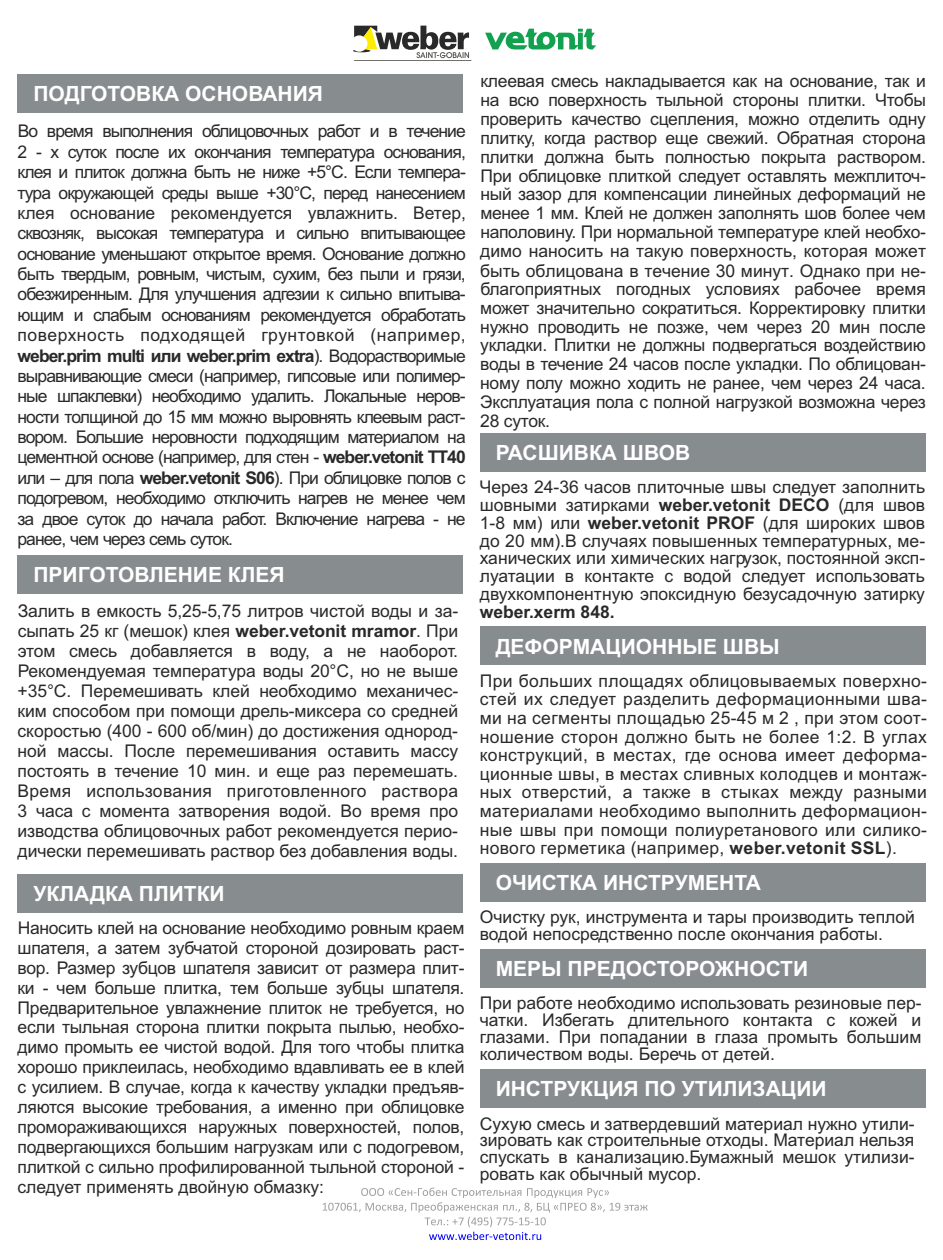
<style>
.page{position:relative;width:943px;height:1260px;background:#fff}
.page>*{position:absolute;margin:0;border:0;box-sizing:border-box;transform-origin:0 0}
.t1{font:700 21px "Arial";color:#fff}
.t2{font:17.5px/19.9px "Arial";letter-spacing:-.005em;color:#292929;text-align:justify}
.t3{font:700 17.5px "Arial";color:#292929}
.s1{font-weight:700}
</style>
<div class="page">
<svg style="left:354px;top:26px;width:117px;height:35px"></svg>
<hr style="left:353px;top:49px;width:17px;height:3px;background:#292929;border-radius:50%">
<div style="left:351px;top:35px;width:16px;height:17px;background:#fff;border-radius:50%"></div>
<svg style="left:485px;top:29px;width:111px;height:21px"></svg>
<div style="left:18px;top:75px;width:445px;height:38px;background:#878c8f"></div>
<div style="left:18px;top:556px;width:445px;height:38px;background:#878c8f"></div>
<div style="left:18px;top:874px;width:445px;height:38px;background:#878c8f"></div>
<div style="left:480px;top:434px;width:445px;height:38px;background:#878c8f"></div>
<div style="left:480px;top:627px;width:445px;height:38px;background:#878c8f"></div>
<div style="left:480px;top:864px;width:445px;height:38px;background:#878c8f"></div>
<div style="left:480px;top:949px;width:445px;height:38px;background:#878c8f"></div>
<div style="left:480px;top:1069px;width:445px;height:38px;background:#878c8f"></div>
<svg style="left:323px;top:1188px;width:324px;height:52px"></svg>
<p class="t1" style="left:34px;top:86px;width:291px">ПОДГОТОВКА ОСНОВАНИЯ</p>
<p class="t2" style="left:17px;top:123px;width:450px">Во время выполнения облицовочных работ и в течение 2 - х суток после их окончания температура основания, клея и плиток должна быть не ниже +5°С. Если темпера&shy;тура окружающей среды выше +30°С, перед нанесением клея основание рекомендуется увлажнить. Ветер, сквозняк, высокая температура и сильно впитывающее основание уменьшают открытое время. Основание должно быть твердым, ровным, чистым, сухим, без пыли и грязи, обезжиренным. Для улучшения адгезии к сильно впитыва&shy;ющим и слабым основаниям рекомендуется обработать поверхность подходящей грунтовкой (например, <span class="s1">weber.prim multi или weber.prim extra</span>). Водорастворимые выравнивающие смеси (например, гипсовые или полимер&shy;ные шпаклевки) необходимо удалить. Локальные неров&shy;ности толщиной до 15 мм можно выровнять клеевым раст&shy;вором. Большие неровности подходящим материалом на цементной основе (например, для стен - <span class="s1">weber.vetonit TT40 </span>или – для пола <span class="s1">weber.vetonit S06</span>). При облицовке полов с подогревом, необходимо отключить нагрев не менее чем за двое суток до начала работ. Включение нагрева - не ранее, чем через семь суток.</p>
<p class="t1" style="left:34px;top:567px;width:252px">ПРИГОТОВЛЕНИЕ КЛЕЯ</p>
<p class="t2" style="left:18px;top:603px;width:442px">Залить в емкость 5,25-5,75 литров чистой воды и за&shy;сыпать 25 кг (мешок) клея <span class="s1">weber.vetonit mramor</span>. При этом смесь добавляется в воду, а не наоборот.<br>Рекомендуемая температура воды 20°С, но не выше +35°С. Перемешивать клей необходимо механичес&shy;ким способом при помощи дрель-миксера со средней скоростью (400 - 600 об/мин) до достижения однород&shy;ной массы. После перемешивания оставить массу постоять в течение 10 мин. и еще раз перемешать.<br>Время использования приготовленного раствора 3 часа с момента затворения водой. Во время про изводства облицовочных работ рекомендуется перио&shy;дически перемешивать раствор без добавления воды.</p>
<p class="t1" style="left:34px;top:886px;width:193px">УКЛАДКА ПЛИТКИ</p>
<p class="t2" style="left:18px;top:919px;width:448px">Наносить клей на основание необходимо ровным краем шпателя, а затем зубчатой стороной дозировать раст&shy;вор. Размер зубцов шпателя зависит от размера плит&shy;ки - чем больше плитка, тем больше зубцы шпателя.<br>Предварительное увлажнение плиток не требуется, но если тыльная сторона плитки покрыта пылью, необхо&shy;димо промыть ее чистой водой. Для того чтобы плитка хорошо приклеилась, необходимо вдавливать ее в клей с усилием. В случае, когда к качеству укладки предъяв&shy;ляются высокие требования, а именно при облицовке промораживающихся наружных поверхностей, полов, подвергающихся большим нагрузкам или с подогревом, плиткой с сильно профилированной тыльной стороной -</p>
<p class="t2" style="left:17px;top:1178px;width:308px">следует применять двойную обмазку:</p>
<p class="t2" style="left:480px;top:73px;width:447px;line-height:18.9px">клеевая смесь накладывается как на основание, так и на всю поверхность тыльной стороны плитки. Чтобы проверить качество сцепления, можно отделить одну плитку, когда раствор еще свежий. Обратная сторона плитки должна быть полностью покрыта раствором.<br>При облицовке плиткой следует оставлять межплиточ&shy;ный зазор для компенсации линейных деформаций не менее 1 мм. Клей не должен заполнять шов более чем наполовину. При нормальной температуре клей необхо&shy;димо наносить на такую поверхность, которая может быть облицована в течение 30 минут. Однако при не&shy;благоприятных погодных условиях рабочее время может значительно сократиться. Корректировку плитки нужно проводить не позже, чем через 20 мин после укладки. Плитки не должны подвергаться воздействию воды в течение 24 часов после укладки. По облицован&shy;ному полу можно ходить не ранее, чем через 24 часа.<br>Эксплуатация пола с полной нагрузкой возможна через 28 суток.</p>
<p class="t1" style="left:495px;top:445px;width:196px">РАСШИВКА ШВОВ</p>
<p class="t2" style="left:480px;top:479px;width:447px;line-height:18px">Через 24-36 часов плиточные швы следует заполнить шовными затирками <span class="s1">weber.vetonit DECO</span> (для швов 1-8 мм) или <span class="s1">weber.vetonit PROF</span> (для широких швов до 20 мм).В случаях повышенных температурных, ме&shy;ханических или химических нагрузок, постоянной эксп&shy;луатации в контакте с водой следует использовать двухкомпонентную эпоксидную безусадочную затирку</p>
<p class="t3" style="left:480px;top:606px;width:136px">weber.xerm 848.</p>
<p class="t1" style="left:495px;top:638px;width:285px">ДЕФОРМАЦИОННЫЕ ШВЫ</p>
<p class="t2" style="left:479px;top:673px;width:449px;line-height:18.6px">При больших площадях облицовываемых поверхно&shy;стей их следует разделить деформационными шва&shy;ми на сегменты площадью 25-45 м 2 , при этом соот&shy;ношение сторон должно быть не более 1:2. В углах конструкций, в местах, где основа имеет деформа&shy;ционные швы, в местах сливных колодцев и монтаж&shy;ных отверстий, а также в стыках между разными материалами необходимо выполнить деформацион&shy;ные швы при помощи полиуретанового или силико&shy;нового герметика (например, <span class="s1">weber.vetonit SSL</span>).</p>
<p class="t1" style="left:495px;top:875px;width:267px">ОЧИСТКА ИНСТРУМЕНТА</p>
<p class="t2" style="left:480px;top:910px;width:436px;line-height:16.8px">Очистку рук, инструмента и тары производить теплой водой непосредственно после окончания работы.</p>
<p class="t1" style="left:495px;top:960px;width:314px">МЕРЫ ПРЕДОСТОРОЖНОСТИ</p>
<p class="t2" style="left:480px;top:997px;width:443px;line-height:16.8px">При работе необходимо использовать резиновые пер&shy;чатки. Избегать длительного контакта с кожей и глазами. При попадании в глаза промыть большим количеством воды. Беречь от детей.</p>
<p class="t1" style="left:495px;top:1080px;width:332px">ИНСТРУКЦИЯ ПО УТИЛИЗАЦИИ</p>
<p class="t2" style="left:480px;top:1117px;width:436px;line-height:16.8px">Сухую смесь и затвердевший материал нужно утили&shy;зировать как строительные отходы. Материал нельзя спускать в канализацию.Бумажный мешок утилизи&shy;ровать как обычный мусор.</p>
</div>
